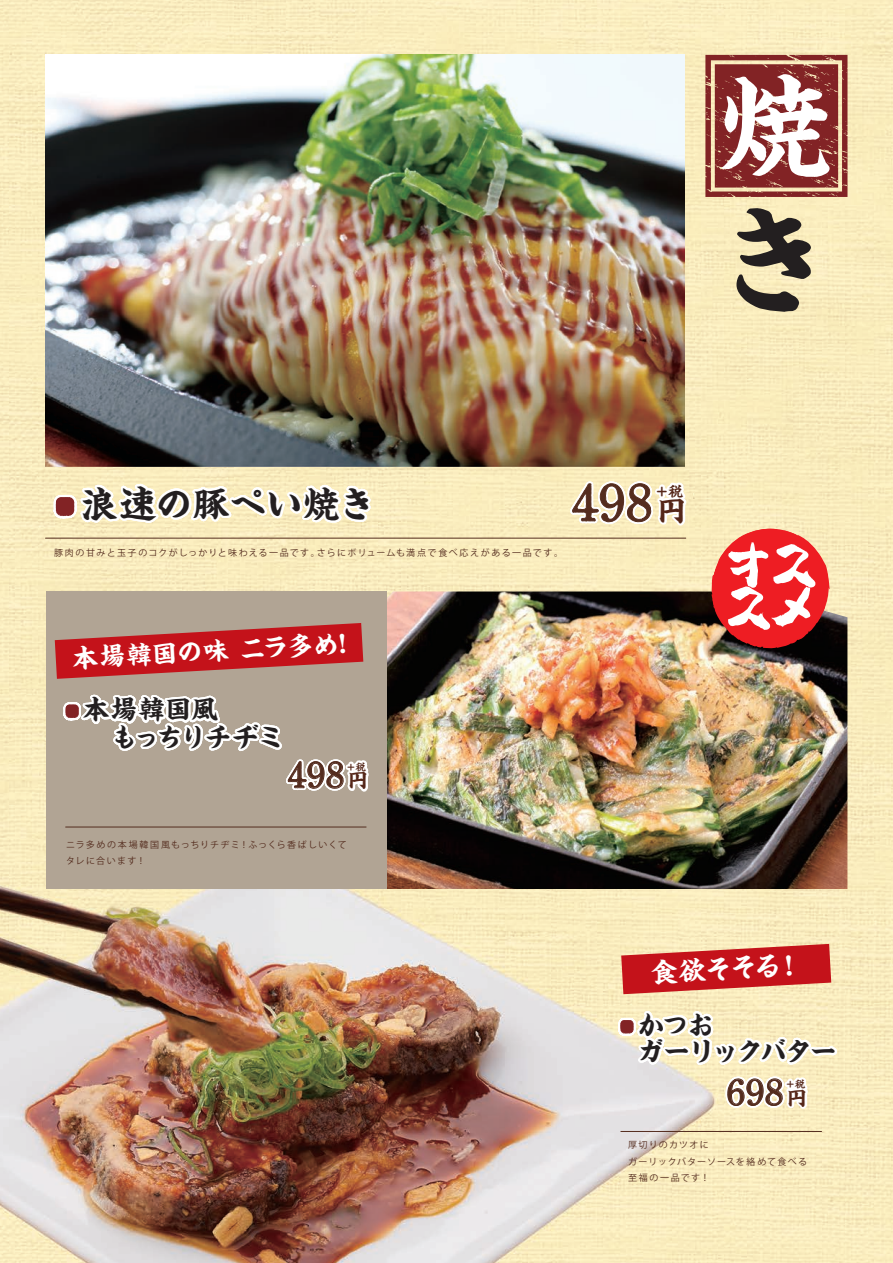
<style>
.page{position:relative;width:893px;height:1263px;background:#fff}
.page>*{position:absolute;margin:0;border:0;box-sizing:border-box;transform-origin:0 0}
.t1{font:700 121.2px "Kaisho MCBK1 Pro De";color:#231f20}
.t2{font:700 114.15px "Kaisho MCBK1 Pro De";color:#fff}
.t3{font:800 57.3px/42.3px "P Kokuyou Std";color:#fff}
.t4{font:53.7px "P Shuei N Min Std L";color:#542c1e}
.t5{font:37.65px "P Shuei N Min Std L";color:#542c1e}
.t6{font:700 36.75px "Kaisho MCBK1 Pro De";color:#231f20}
.t7{font:700 29.55px "Kaisho MCBK1 Pro De";color:#552719}
.t8{font:700 26.7px "Kaisho MCBK1 Pro De";color:#fff}
.t9{font:700 26.25px/27.8px "Kaisho MCBK1 Pro De";letter-spacing:-.015em;color:#231f20}
.t10{font:700 26.25px/26.2px "Kaisho MCBK1 Pro De";letter-spacing:-.045em;color:#231f20}
.t11{font:700 25.5px "Kaisho MCBK1 Pro De";color:#fff}
.t12{font:700 20.7px "Kaisho MCBK1 Pro De";color:#552719}
.t13{font:700 15px "Kaisho MCBK1 Pro De";color:#552719}
.t14{font:700 10.5px "Kaisho MCBK1 Pro De";color:#552719}
.t15{font:9px/16.4px "Koz Go Pr 6 N";letter-spacing:.14em;color:#542c1e}
</style>
<div class="page">
<img style="left:0;top:0;width:893px;height:1263px">
<img style="left:386px;top:591px;width:461px;height:298px">
<div style="left:46px;top:591px;width:340px;height:298px;background:#b1a494"></div>
<img style="left:46px;top:55px;width:638px;height:411px">
<svg style="left:705px;top:55px;width:143px;height:142px;background:#923e39"></svg>
<img style="left:566px;top:290px;width:123px;height:308px">
<hr style="left:46px;top:538px;width:640px;height:1px;background:#542c1e">
<svg style="left:711px;top:528px;width:119px;height:121px;background:#d93735"></svg>
<img style="left:0;top:229px;width:374px;height:833px">
<div style="left:56px;top:497px;width:18px;height:18px;background:#822325;border-radius:5px"></div>
<svg style="left:488px;top:856px;width:351px;height:385px;background:#dcc7ae"></svg>
<h2 class="t2" style="left:718px;top:29px;width:116px">焼</h2>
<h1 class="t1" style="left:713px;top:157px;width:123px">き</h1>
<h3 class="t6" style="left:80px;top:473px;width:297px">浪速の豚ぺい焼き</h3>
<p class="t15" style="left:54px;top:545px;width:510px">豚肉の甘みと玉子のコクがしっかりと味わえる一品です。さらにボリュームも満点で食べ応えがある一品です。</p>
<h3 class="t4" style="left:572px;top:465px;width:83px">498</h3>
<h3 class="t13" style="left:655px;top:479px;width:30px">＋税</h3>
<h3 class="t7" style="left:657px;top:485px;width:31px">円</h3>
<h3 class="t11" style="left:71px;top:636px;width:276px;rotate:-3deg">本場韓国の味 ニラ多め!</h3>
<h3 class="t9" style="left:83px;top:692px;width:202px">本場韓国風<br>　もっちりチヂミ</h3>
<h3 class="t5" style="left:288px;top:749px;width:59px">498</h3>
<p class="t14" style="left:346px;top:758px;width:22px">＋税</p>
<h3 class="t12" style="left:348px;top:763px;width:22px">円</h3>
<p class="t15" style="left:66px;top:836px;width:282px">ニラ多めの本場韓国風もっちりチヂミ！ふっくら香ばしいくてタレに合います！</p>
<h3 class="t3" style="left:720px;top:537px;width:104px">オススメ</h3>
<h3 class="t8" style="left:649px;top:950px;width:153px;rotate:-3deg">食欲そそる！</h3>
<h3 class="t10" style="left:638px;top:1008px;width:200px">かつお<br>ガーリックバター</h3>
<h3 class="t5" style="left:726px;top:1066px;width:59px">698</h3>
<p class="t14" style="left:785px;top:1075px;width:22px">＋税</p>
<h3 class="t12" style="left:787px;top:1080px;width:22px">円</h3>
<p class="t15" style="left:628px;top:1137px;width:180px">厚切りのカツオに<br>ガーリックバターソースを絡めて食べる至福の一品です！</p>
</div>
